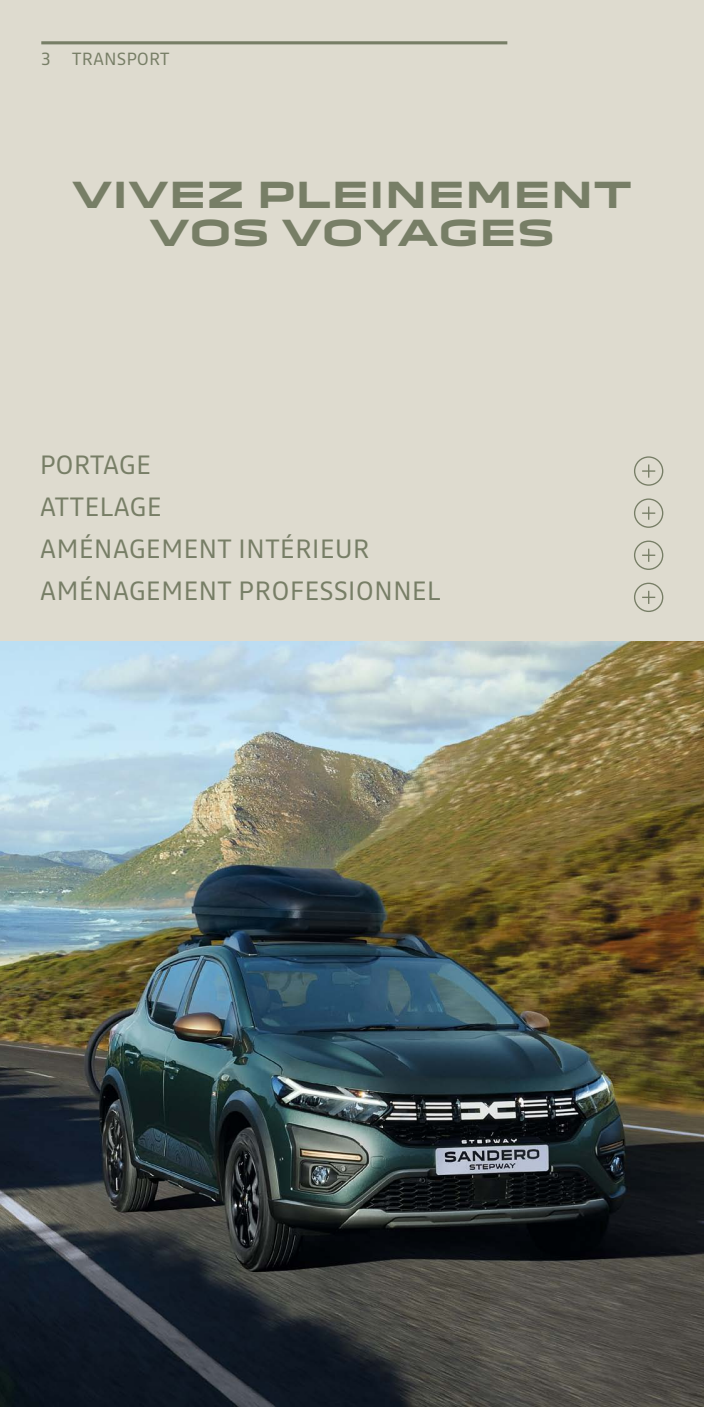
<style>
.page{position:relative;width:704px;height:1407px;background:#fff}
.page>*{position:absolute;margin:0;border:0;box-sizing:border-box;transform-origin:0 0}
.t1{font:700 35px/38.1px "Dacia Block Extended";color:#777e66;text-align:center}
.t2{font:26.25px "Read";color:#777e66}
.t3{font:26.25px "Read";letter-spacing:-.02em;color:#777e66}
.t4{font:17.5px "Read";color:#777e66}
</style>
<div class="page">
<div style="left:0;top:0;width:703px;height:641px;background:#dedbcf"></div>
<img style="left:0;top:641px;width:703px;height:765px">
<hr style="left:41px;top:41px;width:466px;height:3px;background:#777e66">
<div style="left:633px;top:456px;width:30px;height:30px;border:1px solid #777e66;border-radius:50%"></div>
<svg style="left:642px;top:464px;width:12px;height:13px"></svg>
<div style="left:633px;top:498px;width:30px;height:30px;border:1px solid #777e66;border-radius:50%"></div>
<svg style="left:642px;top:506px;width:12px;height:13px"></svg>
<div style="left:633px;top:540px;width:30px;height:30px;border:1px solid #777e66;border-radius:50%"></div>
<svg style="left:642px;top:548px;width:12px;height:14px"></svg>
<div style="left:633px;top:582px;width:30px;height:30px;border:1px solid #777e66;border-radius:50%"></div>
<svg style="left:642px;top:590px;width:12px;height:14px"></svg>
<p class="t4" style="left:41px;top:46px;width:130px">3 TRANSPORT</p>
<h1 class="t1" style="left:72px;top:176px;width:561px">VIVEZ PLEINEMENT<br>VOS VOYAGES</h1>
<p class="t3" style="left:40px;top:446px;width:113px">PORTAGE</p>
<p class="t2" style="left:40px;top:488px;width:123px">ATTELAGE</p>
<p class="t2" style="left:40px;top:530px;width:331px">AMÉNAGEMENT INTÉRIEUR</p>
<p class="t2" style="left:40px;top:572px;width:402px">AMÉNAGEMENT PROFESSIONNEL</p>
</div>
